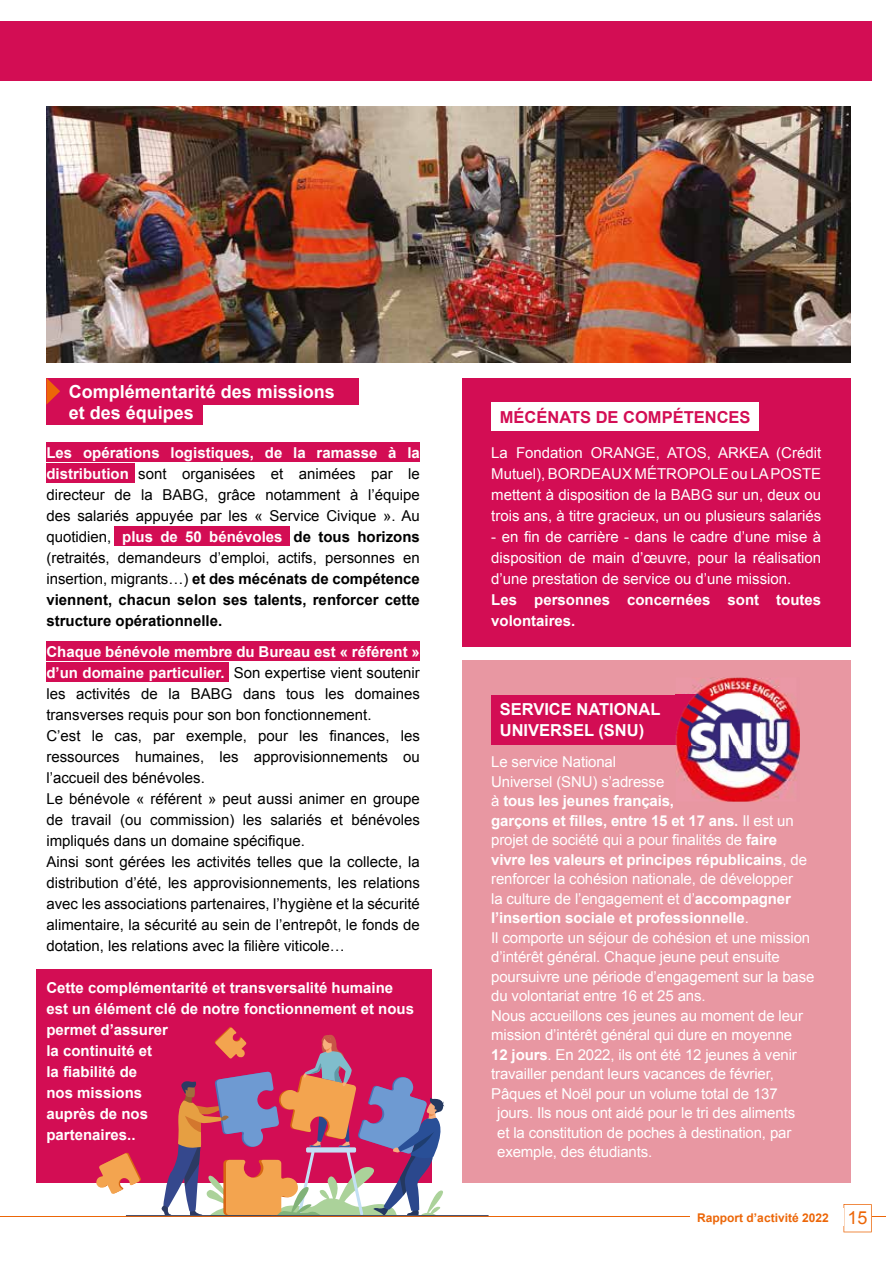
<style>
.page{position:relative;width:893px;height:1263px;background:#fff}
.page>*{position:absolute;margin:0;border:0;box-sizing:border-box;transform-origin:0 0}
.t1{font:700 18px/21.6px "Arial";color:#fff}
.t2{font:700 16.5px/21px "Arial";color:#fff}
.t3{font:700 16.5px "Arial";color:#d30d54}
.t4{font:15px/21px "Arial";color:#000;text-align:justify}
.t5{font:15px/21px "Arial";letter-spacing:-.01em;color:#fff;text-align:justify}
.t6{font:700 15px/21px "Arial";color:#fff}
.t7{font:700 12px "Arial";color:#ec6608}
.s1{font-weight:700;color:#fff}
.s2{font-weight:700}
.s3{font-weight:400}
.s4{font-weight:400;font-size:18px}
</style>
<div class="page">
<hr style="left:0;top:1216px;width:885px;height:1px;background:#ec6608">
<svg style="left:843px;top:1204px;width:29px;height:28px"></svg>
<div style="left:690px;top:1209px;width:153px;height:17px;background:#fff"></div>
<div style="left:462px;top:378px;width:388px;height:268px;background:#d30d54"></div>
<div style="left:462px;top:660px;width:388px;height:523px;background:#e897a2"></div>
<div style="left:36px;top:970px;width:395px;height:213px;background:#d30d54"></div>
<div style="left:0;top:21px;width:872px;height:60px;background:#d30d54"></div>
<div style="left:47px;top:378px;width:312px;height:27px;background:#d30d54"></div>
<div style="left:47px;top:398px;width:156px;height:26px;background:#d30d54"></div>
<svg style="left:46px;top:378px;width:14px;height:27px"></svg>
<div style="left:46px;top:442px;width:374px;height:19px;background:#d30d54"></div>
<div style="left:46px;top:463px;width:89px;height:19px;background:#d30d54"></div>
<div style="left:115px;top:526px;width:175px;height:19px;background:#d30d54"></div>
<div style="left:46px;top:642px;width:374px;height:19px;background:#d30d54"></div>
<div style="left:46px;top:663px;width:183px;height:19px;background:#d30d54"></div>
<div style="left:491px;top:402px;width:268px;height:29px;background:#fff"></div>
<div style="left:491px;top:695px;width:268px;height:50px;background:#d30d54"></div>
<img style="left:676px;top:677px;width:124px;height:125px">
<img style="left:676px;top:695px;width:83px;height:50px">
<svg style="left:96px;top:1152px;width:45px;height:42px"></svg>
<svg style="left:161px;top:1027px;width:284px;height:188px"></svg>
<hr style="left:126px;top:1215px;width:363px;height:1px;background:#2e3551">
<img style="left:47px;top:106px;width:803px;height:256px">
<p class="t1" style="left:69px;top:381px;width:268px">Complémentarité des missions et des équipes</p>
<p class="t4" style="left:46px;top:442px;width:375px"><span class="s1">Les opérations logistiques, de la ramasse à la distribution</span> sont organisées et animées par le directeur de la BABG, grâce notamment à l’équipe des salariés appuyée par les « Service Civique ». Au quotidien, <span class="s1">plus de 50 bénévoles</span> <span class="s2">de tous horizons </span>(retraités, demandeurs d’emploi, actifs, personnes en insertion, migrants…) <span class="s2">et des mécénats de compétence viennent, chacun selon ses talents, renforcer cette structure opérationnelle.</span></p>
<p class="t4" style="left:46px;top:642px;width:375px;text-align:left"><span class="s1">Chaque bénévole membre du Bureau est « référent » d’un domaine particulier.</span> Son expertise vient soutenir les activités de la BABG dans tous les domaines transverses requis pour son bon fonctionnement.<br>C’est le cas, par exemple, pour les finances, les ressources humaines, les approvisionnements ou l’accueil des bénévoles.<br>Le bénévole « référent » peut aussi animer en groupe de travail (ou commission) les salariés et bénévoles impliqués dans un domaine spécifique.<br>Ainsi sont gérées les activités telles que la collecte, la distribution d’été, les approvisionnements, les relations avec les associations partenaires, l’hygiène et la sécurité alimentaire, la sécurité au sein de l’entrepôt, le fonds de dotation, les relations avec la filière viticole…</p>
<p class="t6" style="left:46px;top:978px;width:369px">Cette complémentarité et transversalité humaine est un élément clé de notre fonctionnement et nous permet d’assurer<br>la continuité et<br>la fiabilité de<br>nos missions<br>auprès de nos<br>partenaires..</p>
<p class="t3" style="left:500px;top:406px;width:252px">MÉCÉNATS DE COMPÉTENCES</p>
<p class="t5" style="left:491px;top:443px;width:332px">La Fondation ORANGE, ATOS, ARKEA (Crédit Mutuel), BORDEAUX MÉTROPOLE ou LA POSTE mettent à disposition de la BABG sur un, deux ou trois ans, à titre gracieux, un ou plusieurs salariés</p>
<p class="t5" style="left:491px;top:527px;width:332px">- en fin de carrière - dans le cadre d’une mise à disposition de main d’œuvre, pour la réalisation d’une prestation de service ou d’une mission.</p>
<p class="t6" style="left:491px;top:590px;width:332px">Les personnes concernées sont toutes volontaires.</p>
<p class="t2" style="left:500px;top:699px;width:162px">SERVICE NATIONAL<br>UNIVERSEL (SNU)</p>
<p class="t5" style="left:491px;top:752px;width:126px">Le service National</p>
<p class="t5" style="left:491px;top:771px;width:175px">Universel (SNU) s’adresse</p>
<p class="t6" style="left:491px;top:791px;width:184px"><span class="s3">à</span> tous les jeunes français,</p>
<p class="t6" style="left:491px;top:810px;width:304px">garçons et filles, entre 15 et 17 ans. <span class="s3">Il est un</span></p>
<p class="t5" style="left:491px;top:830px;width:287px">projet de société qui a pour finalités de <span class="s2">faire</span></p>
<p class="t6" style="left:491px;top:849px;width:317px">vivre les valeurs et principes républicains<span class="s3">, de</span></p>
<p class="t5" style="left:491px;top:869px;width:303px">renforcer la cohésion nationale, de développer</p>
<p class="t5" style="left:491px;top:888px;width:301px">la culture de l’engagement et d’<span class="s2">accompagner</span></p>
<p class="t6" style="left:491px;top:908px;width:259px">l’insertion sociale et professionnelle<span class="s3">.</span></p>
<p class="t5" style="left:491px;top:927px;width:320px">Il comporte un séjour de cohésion et une mission</p>
<p class="t5" style="left:491px;top:947px;width:290px">d’intérêt général. Chaque jeune peut ensuite</p>
<p class="t5" style="left:491px;top:966px;width:325px">poursuivre une période d’engagement sur la base</p>
<p class="t5" style="left:491px;top:986px;width:216px">du volontariat entre 16 et 25 ans.</p>
<p class="t5" style="left:491px;top:1005px;width:313px">Nous accueillons ces jeunes au moment de leur</p>
<p class="t5" style="left:491px;top:1025px;width:303px">mission d’intérêt général qui dure en moyenne</p>
<p class="t5" style="left:491px;top:1044px;width:307px"><span class="s2">12 jours</span>. En 2022, ils ont été 12 jeunes à venir</p>
<p class="t5" style="left:491px;top:1064px;width:284px">travailler pendant leurs vacances de février,</p>
<p class="t5" style="left:491px;top:1083px;width:288px">Pâques et Noël pour un volume total de 137</p>
<p class="t5" style="left:497px;top:1103px;width:299px">jours. Ils nous ont aidé pour le tri des aliments</p>
<p class="t5" style="left:497px;top:1122px;width:296px">et la constitution de poches à destination, par</p>
<p class="t5" style="left:497px;top:1142px;width:157px">exemple, des étudiants.</p>
<p class="t7" style="left:697px;top:1209px;width:172px">Rapport d’activité 2022 <span class="s4">15</span></p>
</div>
